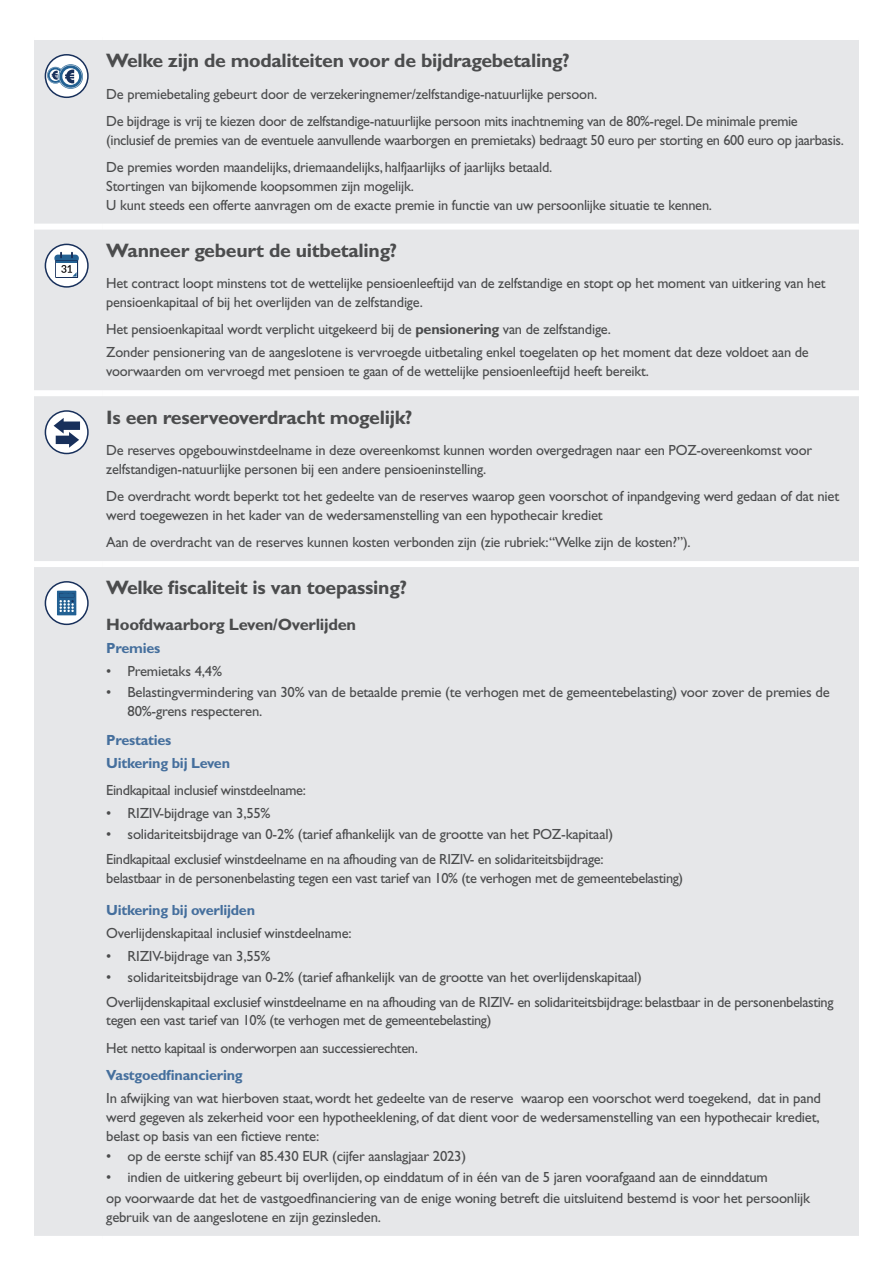
<style>
.page{position:relative;width:893px;height:1263px;background:#fff}
.page>*{position:absolute;margin:0;border:0;box-sizing:border-box;transform-origin:0 0}
.Hoofdtitel{font:700 19.5px "Gill Sans Std";letter-spacing:-.015em;color:#4b4c4d}
.Tussentitel{font:700 16.5px "Gill Sans Std";letter-spacing:-.015em;color:#4b4c4d}
.Broodtekst{font:14.7px/18.8px "Gill Sans Std";letter-spacing:-.015em;color:#4b4c4d}
.Bullets_niveau_1{font:14.7px/18.8px "Gill Sans Std";letter-spacing:-.015em;color:#4b4c4d}
.Broodtekst-2{font:700 14.7px "Gill Sans Std";letter-spacing:-.015em;color:#456f9d}
.Tussentitel-2{font:700 14.7px "Gill Sans Std";letter-spacing:-.015em;color:#456f9d}
.s1{font-weight:700}
</style>
<div class="page">
<div style="left:34px;top:40px;width:825px;height:1196px;background:#e6e7e9"></div>
<div style="left:34px;top:224px;width:68px;height:6px;background:#fff"></div>
<div style="left:102px;top:224px;width:757px;height:6px;background:#fff"></div>
<div style="left:34px;top:561px;width:68px;height:6px;background:#fff"></div>
<div style="left:102px;top:561px;width:757px;height:6px;background:#fff"></div>
<div style="left:34px;top:390px;width:68px;height:6px;background:#fff"></div>
<div style="left:102px;top:390px;width:757px;height:6px;background:#fff"></div>
<svg style="left:45px;top:54px;width:44px;height:44px"></svg>
<svg style="left:45px;top:244px;width:44px;height:44px"></svg>
<svg style="left:45px;top:410px;width:44px;height:44px"></svg>
<svg style="left:45px;top:581px;width:44px;height:44px"></svg>
<p class="Hoofdtitel" style="left:106px;top:49px;width:465px">Welke zijn de modaliteiten voor de bijdragebetaling?</p>
<p class="Broodtekst" style="left:106px;top:85px;width:492px">De premiebetaling gebeurt door de verzekeringnemer/zelfstandige-natuurlijke persoon.</p>
<p class="Broodtekst" style="left:106px;top:112px;width:739px">De bijdrage is vrij te kiezen door de zelfstandige-natuurlijke persoon mits inachtneming van de 80%-regel. De minimale premie (inclusief de premies van de eventuele aanvullende waarborgen en premietaks) bedraagt 50 euro per storting en 600 euro op jaarbasis.</p>
<p class="Broodtekst" style="left:106px;top:158px;width:607px">De premies worden maandelijks, driemaandelijks, halfjaarlijks of jaarlijks betaald.<br>Stortingen van bijkomende koopsommen zijn mogelijk.<br>U kunt steeds een offerte aanvragen om de exacte premie in functie van uw persoonlijke situatie te kennen.</p>
<p class="Hoofdtitel" style="left:106px;top:239px;width:292px">Wanneer gebeurt de uitbetaling?</p>
<p class="Broodtekst" style="left:106px;top:274px;width:721px">Het contract loopt minstens tot de wettelijke pensioenleeftijd van de zelfstandige en stopt op het moment van uitkering van het pensioenkapitaal of bij het overlijden van de zelfstandige.</p>
<p class="Broodtekst" style="left:106px;top:320px;width:506px">Het pensioenkapitaal wordt verplicht uitgekeerd bij de <span class="s1">pensionering</span> van de zelfstandige.</p>
<p class="Bullets_niveau_1" style="left:106px;top:343px;width:704px">Zonder pensionering van de aangeslotene is vervroegde uitbetaling enkel toegelaten op het moment dat deze voldoet aan de voorwaarden om vervroegd met pensioen te gaan of de wettelijke pensioenleeftijd heeft bereikt.</p>
<p class="Hoofdtitel" style="left:106px;top:405px;width:308px">Is een reserveoverdracht mogelijk?</p>
<p class="Broodtekst" style="left:106px;top:441px;width:707px">De reserves opgebouwinstdeelname in deze overeenkomst kunnen worden overgedragen naar een POZ-overeenkomst voor zelfstandigen-natuurlijke personen bij een andere pensioeninstelling.</p>
<p class="Broodtekst" style="left:106px;top:487px;width:734px">De overdracht wordt beperkt tot het gedeelte van de reserves waarop geen voorschot of inpandgeving werd gedaan of dat niet werd toegewezen in het kader van de wedersamenstelling van een hypothecair krediet</p>
<p class="Broodtekst" style="left:106px;top:533px;width:586px">Aan de overdracht van de reserves kunnen kosten verbonden zijn (zie rubriek:“Welke zijn de kosten?”).</p>
<p class="Hoofdtitel" style="left:106px;top:576px;width:302px">Welke fiscaliteit is van toepassing?</p>
<p class="Tussentitel" style="left:106px;top:615px;width:251px">Hoofdwaarborg Leven/Overlijden</p>
<p class="Broodtekst-2" style="left:106px;top:639px;width:56px">Premies</p>
<p class="Bullets_niveau_1" style="left:106px;top:662px;width:117px">• Premietaks 4,4%</p>
<p class="Bullets_niveau_1" style="left:128px;top:683px;width:704px;text-indent:-21px">• Belastingvermindering van 30% van de betaalde premie (te verhogen met de gemeentebelasting) voor zover de premies de<br>80%-grens respecteren.</p>
<p class="Tussentitel-2" style="left:106px;top:731px;width:67px">Prestaties</p>
<p class="Broodtekst-2" style="left:106px;top:754px;width:125px">Uitkering bij Leven</p>
<p class="Broodtekst" style="left:106px;top:781px;width:201px">Eindkapitaal inclusief winstdeelname:</p>
<p class="Bullets_niveau_1" style="left:106px;top:804px;width:166px">• RIZIV-bijdrage van 3,55%</p>
<p class="Bullets_niveau_1" style="left:106px;top:825px;width:508px">• solidariteitsbijdrage van 0-2% (tarief afhankelijk van de grootte van het POZ-kapitaal)</p>
<p class="Broodtekst" style="left:106px;top:850px;width:578px">Eindkapitaal exclusief winstdeelname en na afhouding van de RIZIV- en solidariteitsbijdrage:<br>belastbaar in de personenbelasting tegen een vast tarief van 10% (te verhogen met de gemeentebelasting)</p>
<p class="Tussentitel-2" style="left:106px;top:901px;width:150px">Uitkering bij overlijden</p>
<p class="Broodtekst" style="left:106px;top:923px;width:247px">Overlijdenskapitaal inclusief winstdeelname:</p>
<p class="Bullets_niveau_1" style="left:106px;top:946px;width:166px">• RIZIV-bijdrage van 3,55%</p>
<p class="Bullets_niveau_1" style="left:106px;top:967px;width:537px">• solidariteitsbijdrage van 0-2% (tarief afhankelijk van de grootte van het overlijdenskapitaal)</p>
<p class="Broodtekst" style="left:106px;top:992px;width:729px">Overlijdenskapitaal exclusief winstdeelname en na afhouding van de RIZIV- en solidariteitsbijdrage: belastbaar in de personenbelasting tegen een vast tarief van 10% (te verhogen met de gemeentebelasting)</p>
<p class="Broodtekst" style="left:106px;top:1038px;width:313px">Het netto kapitaal is onderworpen aan successierechten.</p>
<p class="Broodtekst-2" style="left:106px;top:1066px;width:138px">Vastgoedfinanciering</p>
<p class="Bullets_niveau_1" style="left:106px;top:1089px;width:716px;text-align:justify">In afwijking van wat hierboven staat, wordt het gedeelte van de reserve waarop een voorschot werd toegekend, dat in pand werd gegeven als zekerheid voor een hypotheeklening, of dat dient voor de wedersamenstelling van een hypothecair krediet, belast op basis van een fictieve rente:</p>
<p class="Bullets_niveau_1" style="left:106px;top:1147px;width:361px">• op de eerste schijf van 85.430 EUR (cijfer aanslagjaar 2023)</p>
<p class="Bullets_niveau_1" style="left:106px;top:1168px;width:663px">• indien de uitkering gebeurt bij overlijden, op einddatum of in één van de 5 jaren voorafgaand aan de einnddatum</p>
<p class="Bullets_niveau_1" style="left:106px;top:1189px;width:705px">op voorwaarde dat het de vastgoedfinanciering van de enige woning betreft die uitsluitend bestemd is voor het persoonlijk gebruik van de aangeslotene en zijn gezinsleden.</p>
</div>
